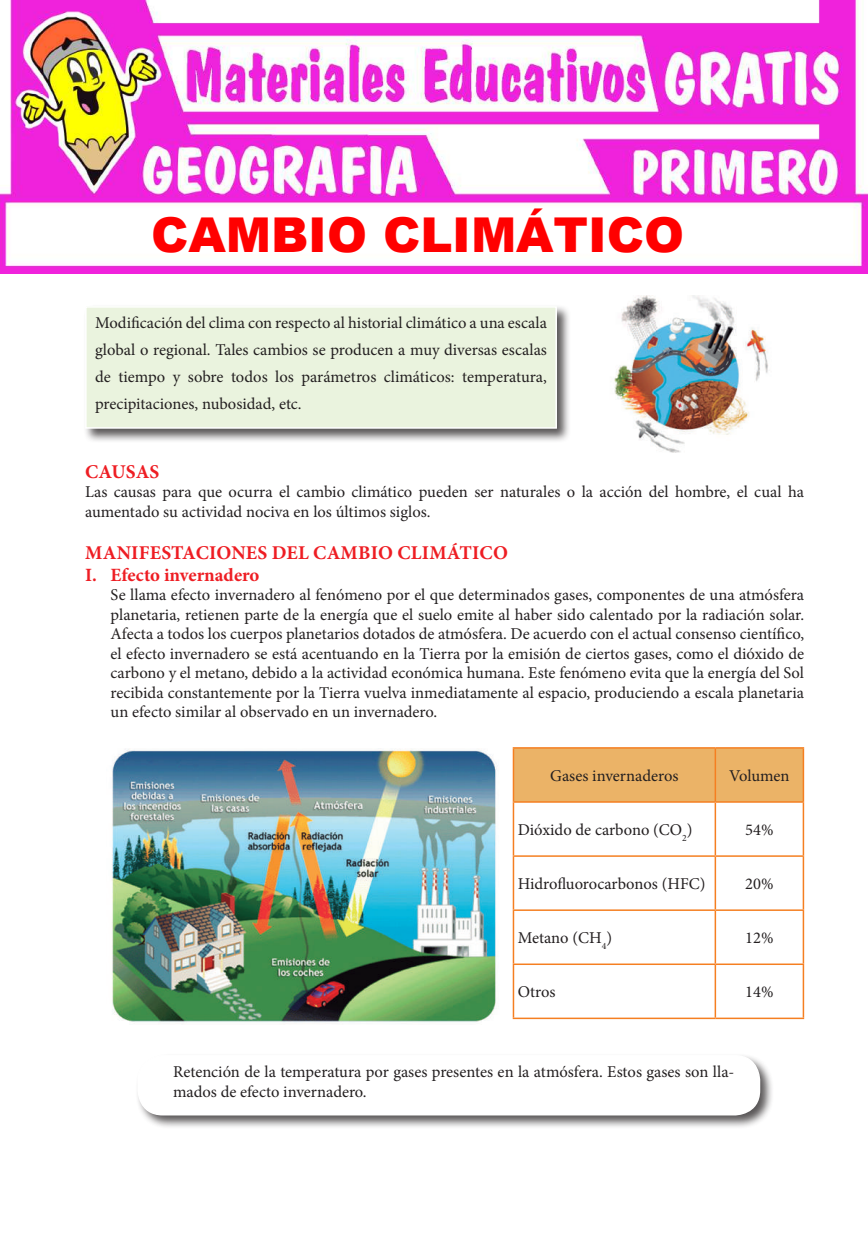
<style>
.page{position:relative;width:868px;height:1234px;background:#fff}
.page>*{position:absolute;margin:0;border:0;box-sizing:border-box;transform-origin:0 0}
.t1{font:900 48px "Arial";color:#f00}
.t2{font:700 19.5px "Minion Pro";letter-spacing:.01em;color:#ee1d23}
.t3{font:700 18.75px "Minion Pro";color:#ee1d23}
.t4{font:16.5px/19.5px "Minion Pro";color:#231f20;text-align:justify}
</style>
<div class="page">
<div style="left:83px;top:304px;width:488px;height:138px;background:#231f20;opacity:.75"></div>
<div style="left:86px;top:307px;width:470px;height:121px;background:#eaf3de"></div>
<div style="left:85px;top:306px;width:472px;height:122px;border:2px solid #fff"></div>
<img style="left:614px;top:296px;width:154px;height:156px">
<img style="left:112px;top:749px;width:385px;height:274px">
<div style="left:514px;top:748px;width:288px;height:53px;background:#ebb367"></div>
<svg style="left:514px;top:802px;width:288px;height:215px"></svg>
<hr style="left:714px;top:748px;width:2px;height:53px;background:#f57f21">
<hr style="left:714px;top:802px;width:2px;height:53px;background:#f57f21">
<hr style="left:512px;top:855px;width:203px;height:1px;background:#f57f21">
<hr style="left:715px;top:855px;width:89px;height:1px;background:#f57f21">
<hr style="left:714px;top:856px;width:2px;height:53px;background:#f57f21">
<hr style="left:512px;top:909px;width:203px;height:1px;background:#f57f21">
<hr style="left:715px;top:909px;width:89px;height:1px;background:#f57f21">
<hr style="left:714px;top:910px;width:2px;height:53px;background:#f57f21">
<hr style="left:512px;top:963px;width:203px;height:1px;background:#f57f21">
<hr style="left:715px;top:963px;width:89px;height:1px;background:#f57f21">
<hr style="left:714px;top:964px;width:2px;height:53px;background:#f57f21">
<hr style="left:512px;top:747px;width:203px;height:1px;background:#f57f21">
<hr style="left:512px;top:748px;width:2px;height:53px;background:#f57f21">
<hr style="left:715px;top:747px;width:89px;height:1px;background:#f57f21">
<hr style="left:802px;top:748px;width:2px;height:53px;background:#f57f21">
<hr style="left:512px;top:801px;width:203px;height:1px;background:#f57f21">
<hr style="left:512px;top:802px;width:2px;height:53px;background:#f57f21">
<hr style="left:715px;top:801px;width:89px;height:1px;background:#f57f21">
<hr style="left:802px;top:802px;width:2px;height:53px;background:#f57f21">
<hr style="left:512px;top:856px;width:2px;height:53px;background:#f57f21">
<hr style="left:802px;top:856px;width:2px;height:53px;background:#f57f21">
<hr style="left:512px;top:910px;width:2px;height:53px;background:#f57f21">
<hr style="left:802px;top:910px;width:2px;height:53px;background:#f57f21">
<hr style="left:512px;top:964px;width:2px;height:53px;background:#f57f21">
<hr style="left:802px;top:964px;width:2px;height:53px;background:#f57f21">
<hr style="left:512px;top:1017px;width:203px;height:1px;background:#f57f21">
<hr style="left:715px;top:1017px;width:89px;height:1px;background:#f57f21">
<div style="left:135px;top:1052px;width:639px;height:77px;background:#231f20;opacity:.75"></div>
<div style="left:138px;top:1055px;width:621px;height:59px;background:#fff;border-radius:24px"></div>
<div style="left:137px;top:1054px;width:623px;height:61px;border:2px solid #fff;border-radius:24px"></div>
<img style="left:0;top:0;width:867px;height:273px">
<h1 class="t1" style="left:151px;top:199px;width:534px">CAMBIO CLIMÁTICO</h1>
<p class="t4" style="left:95px;top:309px;width:453px;line-height:27px">Modificación del clima con respecto al historial climático a una escala global o regional. Tales cambios se producen a muy diversas escalas de tiempo y sobre todos los parámetros climáticos: temperatura, precipitaciones, nubosidad, etc.</p>
<p class="t2" style="left:85px;top:457px;width:76px">CAUSAS</p>
<p class="t4" style="left:85px;top:482px;width:720px">Las causas para que ocurra el cambio climático pueden ser naturales o la acción del hombre, el cual ha aumentado su actividad nociva en los últimos siglos.</p>
<p class="t2" style="left:85px;top:538px;width:424px">MANIFESTACIONES DEL CAMBIO CLIMÁTICO</p>
<p class="t3" style="left:85px;top:561px;width:176px">I. Efecto invernadero</p>
<p class="t4" style="left:111px;top:585px;width:695px">Se llama efecto invernadero al fenómeno por el que determinados gases, componentes de una atmósfera planetaria, retienen parte de la energía que el suelo emite al haber sido calentado por la radiación solar.<br>Afecta a todos los cuerpos planetarios dotados de atmósfera. De acuerdo con el actual consenso científico, el efecto invernadero se está acentuando en la Tierra por la emisión de ciertos gases, como el dióxido de carbono y el metano, debido a la actividad económica humana. Este fenómeno evita que la energía del Sol recibida constantemente por la Tierra vuelva inmediatamente al espacio, produciendo a escala planetaria un efecto similar al observado en un invernadero.</p>
<p class="t4" style="left:550px;top:765px;width:130px">Gases invernaderos</p>
<p class="t4" style="left:729px;top:765px;width:62px">Volumen</p>
<p class="t4" style="left:517px;top:819px;width:176px">Dióxido de carbono (CO<sub>2</sub>)</p>
<p class="t4" style="left:745px;top:819px;width:30px">54%</p>
<p class="t4" style="left:517px;top:874px;width:189px">Hidrofluorocarbonos (HFC)</p>
<p class="t4" style="left:745px;top:874px;width:30px">20%</p>
<p class="t4" style="left:517px;top:928px;width:96px">Metano (CH<sub>4</sub>)</p>
<p class="t4" style="left:745px;top:928px;width:30px">12%</p>
<p class="t4" style="left:517px;top:982px;width:39px">Otros</p>
<p class="t4" style="left:745px;top:982px;width:30px">14%</p>
<p class="t4" style="left:173px;top:1061px;width:562px">Retención de la temperatura por gases presentes en la atmósfera. Estos gases son lla&shy;mados de efecto invernadero.</p>
</div>
